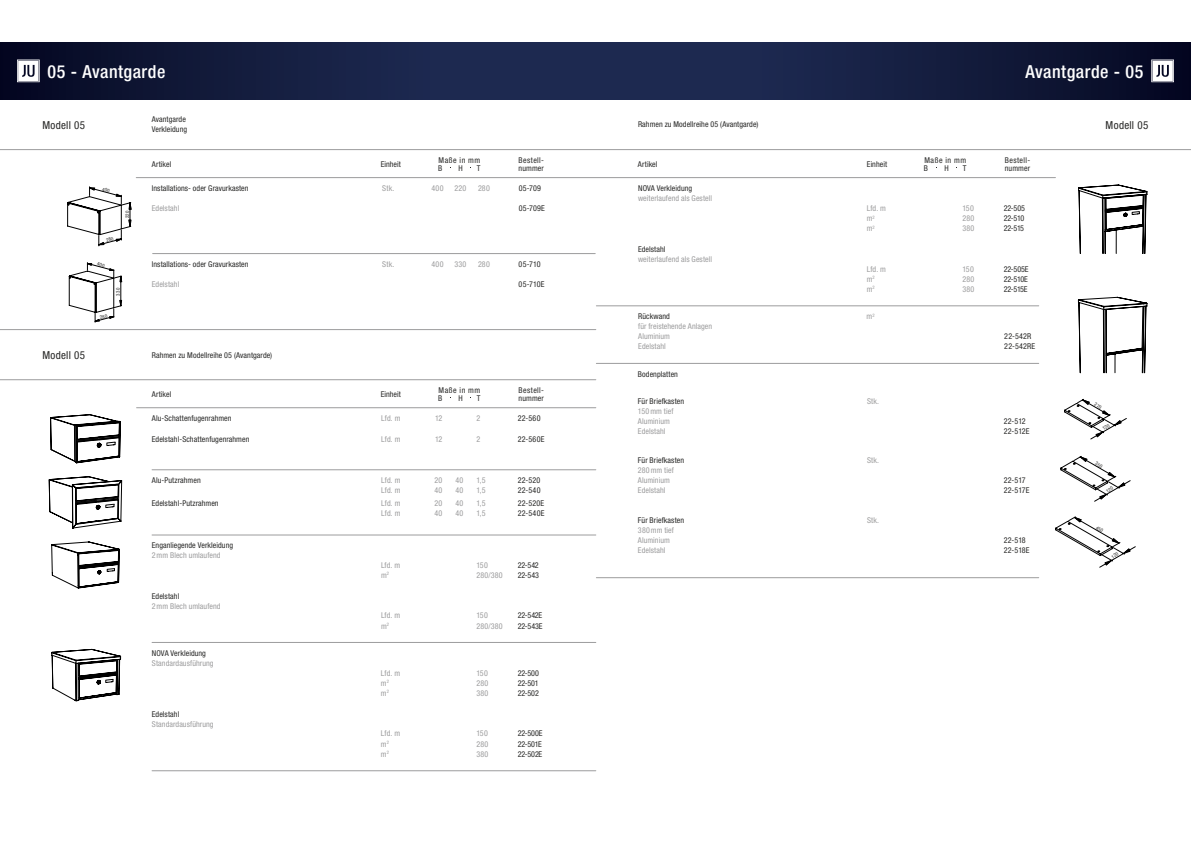
<style>
.page{position:relative;width:1191px;height:842px;background:#fff}
.page>*{position:absolute;margin:0;border:0;box-sizing:border-box;transform-origin:0 0}
.t1{font:500 condensed 18px "Helvetica Neue";letter-spacing:.025em;color:#fff}
.t2{font:condensed 11px "Helvetica Neue";letter-spacing:.025em;color:#272726}
.t3{font:condensed 8px/10.1px "Helvetica Neue";letter-spacing:.01em;color:#272726}
.t4{font:condensed 8px/10px "Helvetica Neue";letter-spacing:.01em;color:#9c9c9d}
.t5{font:condensed 8px/8px "Helvetica Neue";letter-spacing:.035em;color:#272726}
.t6{font:condensed 8px/10px "Helvetica Neue";letter-spacing:-.01em;color:#272726}
.t7{font:condensed 8px/10.2px "Helvetica Neue";letter-spacing:-.015em;color:#272726}
.t8{font:condensed 5px "Helvetica Neue";letter-spacing:.035em;color:#272726}
</style>
<div class="page">
<div style="left:595px;top:43px;width:596px;height:56px;background:linear-gradient(to right,#22305a,#080c27)"></div>
<div style="left:0;top:43px;width:595px;height:56px;background:linear-gradient(to right,#080c26,#22305a)"></div>
<svg style="left:1151px;top:60px;width:23px;height:22px"></svg>
<svg style="left:17px;top:60px;width:23px;height:22px"></svg>
<hr style="left:136px;top:177px;width:919px;height:1px;background:#9c9c9d">
<hr style="left:137px;top:407px;width:459px;height:1px;background:#9c9c9d">
<hr style="left:152px;top:469px;width:444px;height:1px;background:#9c9c9d">
<hr style="left:152px;top:535px;width:444px;height:1px;background:#9c9c9d">
<hr style="left:152px;top:770px;width:444px;height:1px;background:#9c9c9d">
<hr style="left:152px;top:642px;width:444px;height:1px;background:#9c9c9d">
<hr style="left:0;top:149px;width:1191px;height:1px;background:#9c9c9d">
<hr style="left:0;top:379px;width:596px;height:1px;background:#9c9c9d">
<hr style="left:0;top:329px;width:596px;height:1px;background:#9c9c9d">
<hr style="left:153px;top:253px;width:442px;height:1px;background:#9c9c9d">
<svg style="left:51px;top:648px;width:71px;height:53px"></svg>
<hr style="left:596px;top:306px;width:442px;height:1px;background:#9c9c9d">
<hr style="left:596px;top:363px;width:442px;height:1px;background:#9c9c9d">
<hr style="left:596px;top:577px;width:442px;height:1px;background:#9c9c9d">
<svg style="left:1078px;top:150px;width:74px;height:223px"></svg>
<svg style="left:1064px;top:399px;width:62px;height:40px"></svg>
<svg style="left:1060px;top:456px;width:70px;height:46px"></svg>
<svg style="left:1055px;top:516px;width:80px;height:52px"></svg>
<svg style="left:67px;top:187px;width:64px;height:59px"></svg>
<svg style="left:49px;top:262px;width:73px;height:326px"></svg>
<h1 class="t1" style="left:47px;top:61px;width:119px">05 - Avantgarde</h1>
<h1 class="t1" style="left:1025px;top:61px;width:119px">Avantgarde - 05</h1>
<h2 class="t2" style="left:42px;top:118px;width:44px">Modell 05</h2>
<p class="t8" style="left:125px;top:218px;width:9px;rotate:-90deg">220</p>
<p class="t8" style="left:115px;top:296px;width:9px;rotate:-90deg">330</p>
<p class="t3" style="left:152px;top:114px;width:36px">Avantgarde</p>
<p class="t3" style="left:152px;top:124px;width:37px">Verkleidung</p>
<p class="t3" style="left:438px;top:156px;width:44px;line-height:8px">Maße in mm<br>B</p>
<p class="t3" style="left:152px;top:159px;width:21px">Artikel</p>
<p class="t3" style="left:381px;top:159px;width:22px">Einheit</p>
<p class="t5" style="left:518px;top:156px;width:27px">Bestell&shy;nummer</p>
<p class="t3" style="left:458px;top:163px;width:6px">H</p>
<p class="t3" style="left:477px;top:163px;width:5px">T</p>
<p class="t3" style="left:152px;top:183px;width:98px">Installations- oder Gravurkasten</p>
<p class="t4" style="left:382px;top:183px;width:14px">Stk.</p>
<p class="t4" style="left:152px;top:203px;width:29px">Edelstahl</p>
<p class="t3" style="left:152px;top:259px;width:98px">Installations- oder Gravurkasten</p>
<p class="t4" style="left:382px;top:259px;width:14px">Stk.</p>
<p class="t4" style="left:152px;top:279px;width:29px">Edelstahl</p>
<p class="t4" style="left:431px;top:183px;width:14px">400</p>
<p class="t4" style="left:454px;top:183px;width:13px">220</p>
<p class="t4" style="left:478px;top:183px;width:13px">280</p>
<p class="t4" style="left:431px;top:259px;width:14px">400</p>
<p class="t4" style="left:454px;top:259px;width:13px">330</p>
<p class="t4" style="left:478px;top:259px;width:13px">280</p>
<p class="t3" style="left:518px;top:183px;width:24px">05-709</p>
<p class="t3" style="left:518px;top:203px;width:28px">05-709E</p>
<p class="t3" style="left:518px;top:259px;width:23px">05-710</p>
<p class="t3" style="left:518px;top:279px;width:27px">05-710E</p>
<h2 class="t2" style="left:42px;top:349px;width:44px">Modell 05</h2>
<p class="t3" style="left:152px;top:350px;width:122px">Rahmen zu Modellreihe 05 (Avantgarde)</p>
<p class="t3" style="left:152px;top:389px;width:21px">Artikel</p>
<p class="t3" style="left:381px;top:389px;width:22px">Einheit</p>
<p class="t5" style="left:518px;top:386px;width:27px">Bestell&shy;nummer</p>
<p class="t3" style="left:438px;top:386px;width:44px;line-height:8px">Maße in mm<br>B</p>
<p class="t3" style="left:458px;top:393px;width:6px">H</p>
<p class="t3" style="left:477px;top:393px;width:5px">T</p>
<p class="t3" style="left:152px;top:413px;width:81px">Alu-Schattenfugenrahmen</p>
<p class="t4" style="left:381px;top:413px;width:21px">Lfd. m</p>
<p class="t4" style="left:435px;top:413px;width:9px">12</p>
<p class="t4" style="left:476px;top:413px;width:5px">2</p>
<p class="t3" style="left:518px;top:413px;width:24px">22-560</p>
<p class="t3" style="left:152px;top:434px;width:99px">Edelstahl-Schattenfugenrahmen</p>
<p class="t4" style="left:381px;top:434px;width:21px">Lfd. m</p>
<p class="t4" style="left:435px;top:434px;width:9px">12</p>
<p class="t4" style="left:476px;top:434px;width:5px">2</p>
<p class="t3" style="left:518px;top:434px;width:28px">22-560E</p>
<p class="t4" style="left:381px;top:475px;width:21px">Lfd. m<br>Lfd. m</p>
<p class="t3" style="left:152px;top:475px;width:50px">Alu-Putzrahmen</p>
<p class="t3" style="left:518px;top:475px;width:24px">22-520<br>22-540</p>
<p class="t4" style="left:434px;top:475px;width:9px">20<br>40</p>
<p class="t4" style="left:455px;top:475px;width:9px">40<br>40</p>
<p class="t4" style="left:476px;top:475px;width:11px">1,5<br>1,5</p>
<p class="t4" style="left:381px;top:498px;width:21px">Lfd. m<br>Lfd. m</p>
<p class="t3" style="left:152px;top:498px;width:68px">Edelstahl-Putzrahmen</p>
<p class="t3" style="left:518px;top:498px;width:28px">22-520E<br>22-540E</p>
<p class="t4" style="left:434px;top:498px;width:9px">20<br>40</p>
<p class="t4" style="left:455px;top:498px;width:9px">40<br>40</p>
<p class="t4" style="left:476px;top:498px;width:11px">1,5<br>1,5</p>
<p class="t3" style="left:152px;top:540px;width:83px">Enganliegende Verkleidung</p>
<p class="t4" style="left:152px;top:550px;width:70px">2mm Blech umlaufend</p>
<p class="t3" style="left:152px;top:591px;width:29px">Edelstahl</p>
<p class="t4" style="left:152px;top:601px;width:70px">2mm Blech umlaufend</p>
<p class="t3" style="left:152px;top:648px;width:56px">NOVA Verkleidung</p>
<p class="t4" style="left:152px;top:658px;width:63px">Standardausführung</p>
<p class="t3" style="left:152px;top:709px;width:29px">Edelstahl</p>
<p class="t4" style="left:152px;top:719px;width:63px">Standardausführung</p>
<p class="t4" style="left:381px;top:560px;width:21px">Lfd. m m<sup>2</sup></p>
<p class="t4" style="left:476px;top:560px;width:28px">150<br>280/380</p>
<p class="t7" style="left:518px;top:560px;width:23px">22-542<br>22-543</p>
<p class="t4" style="left:381px;top:610px;width:21px">Lfd. m m<sup>2</sup></p>
<p class="t4" style="left:476px;top:610px;width:28px">150<br>280/380</p>
<p class="t7" style="left:518px;top:610px;width:26px">22-542E<br>22-543E</p>
<p class="t4" style="left:381px;top:668px;width:21px">Lfd. m m<sup>2<br></sup>m<sup>2</sup></p>
<p class="t4" style="left:476px;top:668px;width:13px;text-align:justify">150<br>280<br>380</p>
<p class="t3" style="left:518px;top:668px;width:23px;text-align:justify">22-500<br>22-501<br>22-502</p>
<p class="t4" style="left:381px;top:728px;width:21px">Lfd. m m<sup>2<br></sup>m<sup>2</sup></p>
<p class="t4" style="left:476px;top:728px;width:13px;text-align:justify">150<br>280<br>380</p>
<p class="t3" style="left:518px;top:728px;width:26px;text-align:justify">22-500E 22-501E 22-502E</p>
<p class="t3" style="left:638px;top:119px;width:122px">Rahmen zu Modellreihe 05 (Avantgarde)</p>
<p class="t3" style="left:924px;top:156px;width:44px;line-height:8px">Maße in mm<br>B</p>
<p class="t3" style="left:638px;top:159px;width:21px">Artikel</p>
<p class="t3" style="left:867px;top:159px;width:22px">Einheit</p>
<p class="t5" style="left:1004px;top:156px;width:27px">Bestell&shy;nummer</p>
<p class="t3" style="left:944px;top:163px;width:6px">H</p>
<p class="t3" style="left:963px;top:163px;width:5px">T</p>
<p class="t3" style="left:638px;top:183px;width:56px">NOVA Verkleidung</p>
<p class="t4" style="left:638px;top:193px;width:76px">weiterlaufend als Gestell</p>
<p class="t3" style="left:638px;top:244px;width:29px">Edelstahl</p>
<p class="t4" style="left:638px;top:254px;width:76px">weiterlaufend als Gestell</p>
<p class="t4" style="left:866px;top:203px;width:21px">Lfd. m m<sup>2<br></sup>m<sup>2</sup></p>
<p class="t4" style="left:866px;top:264px;width:21px">Lfd. m m<sup>2<br></sup>m<sup>2</sup></p>
<p class="t4" style="left:962px;top:203px;width:13px;text-align:justify">150<br>280<br>380</p>
<p class="t4" style="left:962px;top:264px;width:13px;text-align:justify">150<br>280<br>380</p>
<p class="t3" style="left:1003px;top:203px;width:23px;text-align:justify">22-505<br>22-510<br>22-515</p>
<p class="t3" style="left:1003px;top:264px;width:26px;text-align:justify">22-505E 22-510E 22-515E</p>
<p class="t4" style="left:866px;top:312px;width:10px">m<sup>2</sup></p>
<p class="t3" style="left:638px;top:312px;width:33px">Rückwand</p>
<p class="t4" style="left:638px;top:322px;width:75px">für freistehende Anlagen<br>Aluminium<br>Edelstahl</p>
<p class="t3" style="left:1004px;top:331px;width:32px">22-542R<br>22-542RE</p>
<p class="t3" style="left:638px;top:369px;width:42px">Bodenplatten</p>
<p class="t3" style="left:638px;top:396px;width:48px">Für Briefkasten</p>
<p class="t4" style="left:867px;top:396px;width:14px">Stk.</p>
<p class="t4" style="left:638px;top:406px;width:37px">150mm tief<br>Aluminium<br>Edelstahl</p>
<p class="t6" style="left:1003px;top:416px;width:27px">22-512<br>22-512E</p>
<p class="t3" style="left:638px;top:455px;width:48px">Für Briefkasten</p>
<p class="t4" style="left:867px;top:455px;width:14px">Stk.</p>
<p class="t4" style="left:638px;top:465px;width:37px">280mm tief<br>Aluminium<br>Edelstahl</p>
<p class="t6" style="left:1003px;top:475px;width:27px">22-517<br>22-517E</p>
<p class="t3" style="left:638px;top:515px;width:48px">Für Briefkasten</p>
<p class="t4" style="left:867px;top:515px;width:14px">Stk.</p>
<p class="t4" style="left:638px;top:525px;width:37px">380mm tief<br>Aluminium<br>Edelstahl</p>
<p class="t6" style="left:1003px;top:535px;width:27px">22-518<br>22-518E</p>
<h2 class="t2" style="left:1105px;top:118px;width:44px">Modell 05</h2>
</div>
